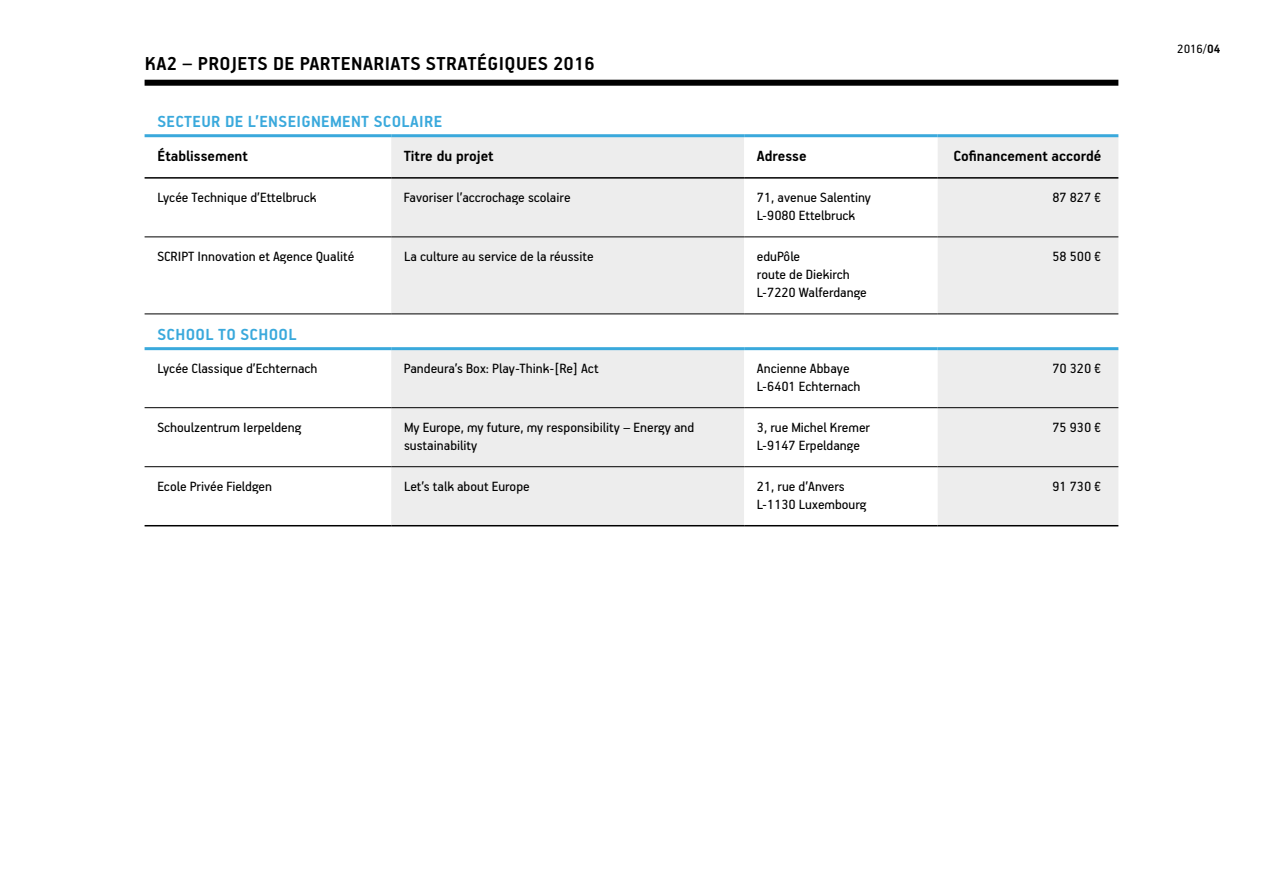
<style>
.page{position:relative;width:1263px;height:893px;background:#fff}
.page>*{position:absolute;margin:0;border:0;box-sizing:border-box;transform-origin:0 0}
.t1{font:700 21px "PF Handbook Pro";letter-spacing:.02em;color:#000}
.t2{font:700 18px "PF Handbook Pro";letter-spacing:.02em;color:#3aa9dc}
.t3{font:700 16.5px "PF Handbook Pro";color:#000}
.t4{font:15px/18px "PF Handbook Pro";color:#000}
.t5{font:13.5px "PF Handbook Pro";color:#000}
.s1{font-weight:700}
</style>
<div class="page">
<svg style="left:391px;top:137px;width:353px;height:388px;background:#ededed"></svg>
<svg style="left:744px;top:137px;width:194px;height:388px"></svg>
<svg style="left:938px;top:137px;width:180px;height:388px;background:#ededed"></svg>
<hr style="left:145px;top:236px;width:246px;height:1px;background:#000">
<hr style="left:391px;top:236px;width:353px;height:1px;background:#000">
<hr style="left:744px;top:236px;width:194px;height:1px;background:#000">
<hr style="left:938px;top:236px;width:180px;height:1px;background:#000">
<hr style="left:145px;top:177px;width:246px;height:2px;background:#000">
<hr style="left:391px;top:177px;width:353px;height:2px;background:#000">
<hr style="left:744px;top:177px;width:194px;height:2px;background:#000">
<hr style="left:938px;top:177px;width:180px;height:2px;background:#000">
<hr style="left:145px;top:134px;width:246px;height:3px;background:#3aa9dc">
<hr style="left:391px;top:134px;width:353px;height:3px;background:#3aa9dc">
<hr style="left:744px;top:134px;width:194px;height:3px;background:#3aa9dc">
<hr style="left:938px;top:134px;width:180px;height:3px;background:#3aa9dc">
<hr style="left:145px;top:347px;width:246px;height:3px;background:#3aa9dc">
<hr style="left:391px;top:347px;width:353px;height:3px;background:#3aa9dc">
<hr style="left:744px;top:347px;width:194px;height:3px;background:#3aa9dc">
<hr style="left:938px;top:347px;width:180px;height:3px;background:#3aa9dc">
<hr style="left:145px;top:525px;width:246px;height:1px;background:#000">
<hr style="left:391px;top:525px;width:353px;height:1px;background:#000">
<hr style="left:744px;top:525px;width:194px;height:1px;background:#000">
<hr style="left:938px;top:525px;width:180px;height:1px;background:#000">
<hr style="left:145px;top:314px;width:246px;height:1px;background:#000">
<hr style="left:391px;top:314px;width:353px;height:1px;background:#000">
<hr style="left:744px;top:314px;width:194px;height:1px;background:#000">
<hr style="left:938px;top:314px;width:180px;height:1px;background:#000">
<hr style="left:145px;top:466px;width:246px;height:1px;background:#000">
<hr style="left:391px;top:466px;width:353px;height:1px;background:#000">
<hr style="left:744px;top:466px;width:194px;height:1px;background:#000">
<hr style="left:938px;top:466px;width:180px;height:1px;background:#000">
<hr style="left:145px;top:407px;width:246px;height:1px;background:#000">
<hr style="left:391px;top:407px;width:353px;height:1px;background:#000">
<hr style="left:744px;top:407px;width:194px;height:1px;background:#000">
<hr style="left:938px;top:407px;width:180px;height:1px;background:#000">
<div style="left:145px;top:80px;width:973px;height:6px;background:#000"></div>
<h1 class="t1" style="left:145px;top:51px;width:452px">KA2 – PROJETS DE PARTENARIATS STRATÉGIQUES 2016</h1>
<p class="t2" style="left:158px;top:111px;width:286px">SECTEUR DE L’ENSEIGNEMENT SCOLAIRE</p>
<p class="t3" style="left:157px;top:146px;width:92px">Établissement</p>
<p class="t3" style="left:404px;top:146px;width:91px">Titre du projet</p>
<p class="t3" style="left:757px;top:146px;width:51px">Adresse</p>
<p class="t3" style="left:953px;top:146px;width:149px">Cofinancement accordé</p>
<p class="t4" style="left:157px;top:188px;width:161px">Lycée Technique d’Ettelbruck</p>
<p class="t4" style="left:404px;top:188px;width:168px">Favoriser l’accrochage scolaire</p>
<p class="t4" style="left:757px;top:188px;width:116px">71, avenue Salentiny<br>L-9080 Ettelbruck</p>
<p class="t4" style="left:1052px;top:188px;width:51px">87 827 €</p>
<p class="t4" style="left:157px;top:247px;width:198px">SCRIPT Innovation et Agence Qualité</p>
<p class="t4" style="left:404px;top:247px;width:191px">La culture au service de la réussite</p>
<p class="t4" style="left:757px;top:247px;width:111px">eduPôle<br>route de Diekirch<br>L-7220 Walferdange</p>
<p class="t4" style="left:1052px;top:247px;width:51px">58 500 €</p>
<p class="t2" style="left:158px;top:324px;width:141px">SCHOOL TO SCHOOL</p>
<p class="t4" style="left:157px;top:359px;width:162px">Lycée Classique d’Echternach</p>
<p class="t4" style="left:404px;top:359px;width:196px">Pandeura’s Box: Play-Think-[Re] Act</p>
<p class="t4" style="left:757px;top:359px;width:105px">Ancienne Abbaye<br>L-6401 Echternach</p>
<p class="t4" style="left:1052px;top:359px;width:51px">70 320 €</p>
<p class="t4" style="left:157px;top:418px;width:145px">Schoulzentrum Ierpeldeng</p>
<p class="t4" style="left:404px;top:418px;width:292px">My Europe, my future, my responsibility – Energy and sustainability</p>
<p class="t4" style="left:757px;top:418px;width:115px">3, rue Michel Kremer<br>L-9147 Erpeldange</p>
<p class="t4" style="left:1052px;top:418px;width:51px">75 930 €</p>
<p class="t4" style="left:157px;top:477px;width:116px">Ecole Privée Fieldgen</p>
<p class="t4" style="left:404px;top:477px;width:127px">Let’s talk about Europe</p>
<p class="t4" style="left:757px;top:477px;width:111px">21, rue d’Anvers<br>L-1130 Luxembourg</p>
<p class="t4" style="left:1052px;top:477px;width:51px">91 730 €</p>
<p class="t5" style="left:1177px;top:40px;width:45px">2016/<span class="s1">04</span></p>
</div>
